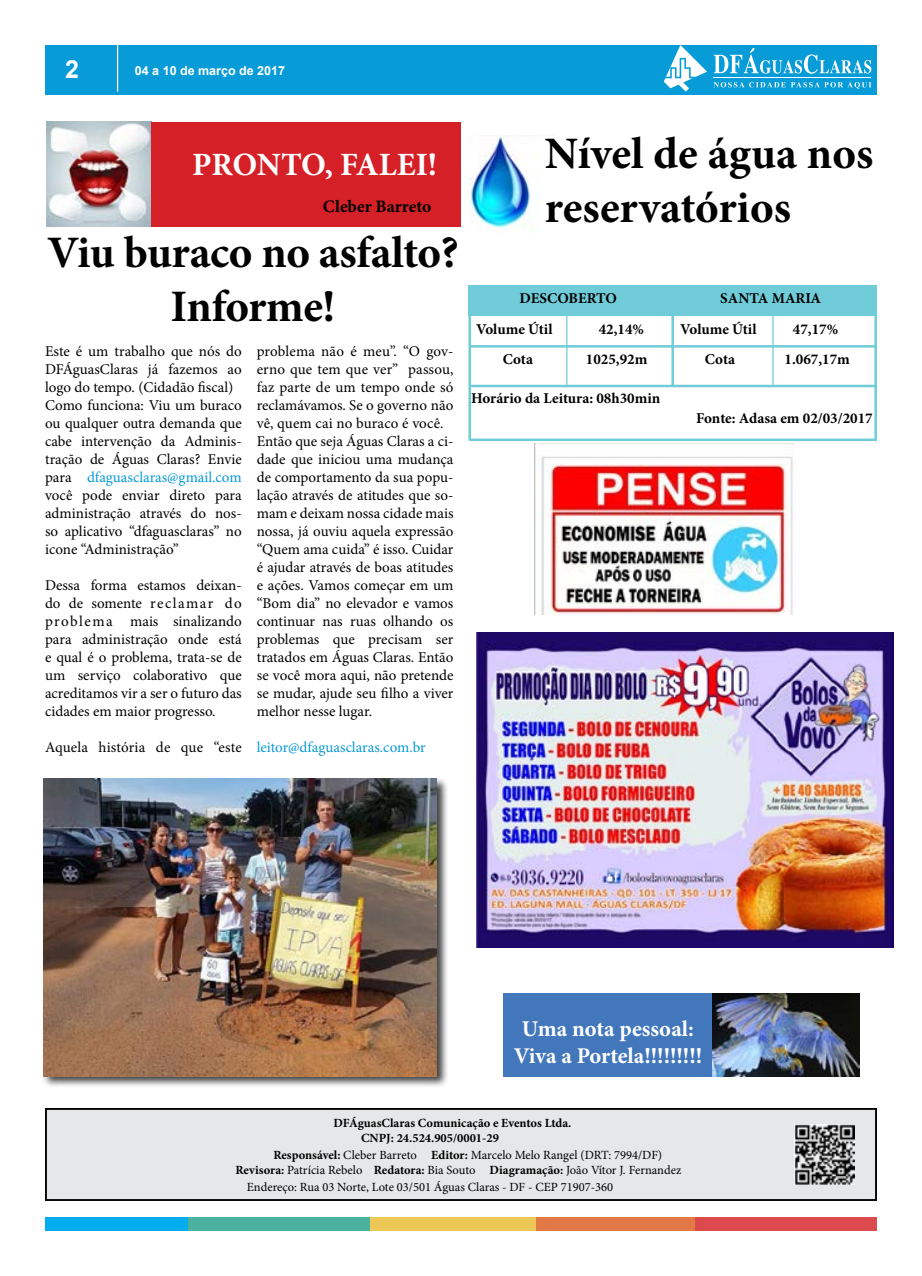
<style>
.page{position:relative;width:922px;height:1276px;background:#fff}
.page>*{position:absolute;margin:0;border:0;box-sizing:border-box;transform-origin:0 0}
.t1{font:700 45px/54px "Minion Pro";letter-spacing:-.01em;color:#000;text-align:center}
.t2{font:700 32.5px "Minion Pro";letter-spacing:-.005em;color:#fff}
.t3{font:700 25px "Arial";color:#fff}
.t4{font:700 22.5px/27px "Minion Pro";color:#fff;text-align:center}
.t5{font:700 17.5px "Minion Pro";color:#000}
.t6{font:15px/18px "Minion Pro";color:#000}
.t7{font:700 15px/30.6px "Minion Pro";color:#000;text-align:center}
.t8{font:15px "Minion Pro";color:#0899d6}
.t9{font:12.5px/15px "Minion Pro";color:#000}
.t10{font:700 12.5px/15px "Minion Pro";color:#000}
.t11{font:700 12.5px "Arial";color:#fff}
.s1{color:#0899d6}
.s2{font-weight:700}
</style>
<div class="page">
<div style="left:45px;top:1217px;width:181px;height:14px;background:#00adef"></div>
<div style="left:370px;top:1217px;width:181px;height:14px;background:#eec857"></div>
<div style="left:188px;top:1217px;width:182px;height:14px;background:#4bb09d"></div>
<div style="left:536px;top:1217px;width:181px;height:14px;background:#e17946"></div>
<div style="left:695px;top:1217px;width:181px;height:14px;background:#dd4a4e"></div>
<div style="left:45px;top:45px;width:831px;height:50px;background:#079bd7"></div>
<svg style="left:663px;top:45px;width:44px;height:47px"></svg>
<svg style="left:713px;top:48px;width:158px;height:26px"></svg>
<svg style="left:713px;top:82px;width:158px;height:7px"></svg>
<hr style="left:713px;top:78px;width:158px;height:1px;background:#fff">
<hr style="left:117px;top:45px;width:1px;height:47px;background:#fff">
<img style="left:47px;top:121px;width:105px;height:105px">
<div style="left:152px;top:122px;width:309px;height:105px;background:#d52027"></div>
<div style="left:42px;top:777px;width:406px;height:311px;background:#000;opacity:.75"></div>
<img style="left:43px;top:779px;width:393px;height:297px">
<div style="left:46px;top:1109px;width:829px;height:91px;background:#e6e7e8"></div>
<div style="left:45px;top:1108px;width:831px;height:93px;border:2px solid #000"></div>
<svg style="left:794px;top:1124px;width:60px;height:55px"></svg>
<img style="left:794px;top:1125px;width:59px;height:59px">
<img style="left:463px;top:136px;width:70px;height:97px">
<div style="left:468px;top:285px;width:408px;height:30px;background:#70ccd9"></div>
<hr style="left:671px;top:300px;width:2px;height:86px;background:#70ccd9">
<hr style="left:874px;top:300px;width:2px;height:141px;background:#70ccd9">
<hr style="left:468px;top:289px;width:3px;height:152px;background:#70ccd9">
<hr style="left:469px;top:438px;width:407px;height:3px;background:#70ccd9">
<hr style="left:469px;top:345px;width:407px;height:2px;background:#70ccd9">
<hr style="left:469px;top:385px;width:407px;height:2px;background:#70ccd9">
<div style="left:503px;top:993px;width:209px;height:83px;background:#4377bb"></div>
<img style="left:712px;top:993px;width:147px;height:83px">
<hr style="left:566px;top:311px;width:1px;height:76px;background:#70ccd9">
<hr style="left:772px;top:315px;width:1px;height:72px;background:#70ccd9">
<img style="left:476px;top:632px;width:417px;height:315px">
<img style="left:534px;top:443px;width:260px;height:172px">
<h3 class="t3" style="left:54px;top:51px;width:26px">22</h3>
<p class="t11" style="left:121px;top:62px;width:152px">04 a 10 de março de 2017</p>
<p class="t11" style="left:135px;top:62px;width:152px">04 a 10 de março de 2017</p>
<h2 class="t2" style="left:192px;top:142px;width:246px">PRONTO, FALEI!</h2>
<p class="t5" style="left:323px;top:194px;width:110px">Cleber Barreto</p>
<h1 class="t1" style="left:47px;top:225px;width:413px">Viu buraco no asfalto?<br>Informe!</h1>
<p class="t6" style="left:45px;top:342px;width:198px">Este é um trabalho que nós do<br>DFÁguasClaras já fazemos ao logo do tempo. (Cidadão fiscal)<br>Como funciona: Viu um buraco ou qualquer outra demanda que cabe intervenção da Adminis&shy;tração de Águas Claras? Envie para <span class="s1">dfaguasclaras@gmail.com </span>você pode enviar direto para administração através do nos&shy;so aplicativo “dfaguasclaras” no icone “Administração”</p>
<p class="t6" style="left:45px;top:576px;width:198px;text-align:justify">Dessa forma estamos deixan&shy;do de somente reclamar do problema mais sinalizando para administração onde está e qual é o problema, trata-se de um serviço colaborativo que acreditamos vir a ser o futuro das cidades em maior progresso.</p>
<p class="t6" style="left:45px;top:738px;width:198px">Aquela história de que “este</p>
<p class="t6" style="left:257px;top:342px;width:198px">problema não é meu”. “O gov&shy;erno que tem que ver” passou, faz parte de um tempo onde só reclamávamos. Se o governo não vê, quem cai no buraco é você.<br>Então que seja Águas Claras a ci&shy;dade que iniciou uma mudança de comportamento da sua popu&shy;lação através de atitudes que so&shy;mam e deixam nossa cidade mais nossa, já ouviu aquela expressão “Quem ama cuida” é isso. Cuidar é ajudar através de boas atitudes e ações. Vamos começar em um “Bom dia” no elevador e vamos continuar nas ruas olhando os problemas que precisam ser tratados em Águas Claras. Então se você mora aqui, não pretende se mudar, ajude seu filho a viver melhor nesse lugar.</p>
<p class="t8" style="left:257px;top:737px;width:170px">leitor@dfaguasclaras.com.br</p>
<h1 class="t1" style="left:544px;top:126px;width:330px;text-align:left">Nível de água nos reservatórios</h1>
<p class="t7" style="left:519px;top:283px;width:99px">DESCOBERTO</p>
<p class="t7" style="left:720px;top:283px;width:102px">SANTA MARIA</p>
<p class="t7" style="left:476px;top:313px;width:78px">Volume Útil<br>Cota</p>
<p class="t7" style="left:680px;top:313px;width:78px;line-height:30px">Volume Útil<br>Cota</p>
<p class="t7" style="left:585px;top:313px;width:63px;text-align:right">42,14%<br>1025,92m</p>
<p class="t7" style="left:471px;top:382px;width:191px">Horário da Leitura: 08h30min</p>
<p class="t7" style="left:792px;top:313px;width:47px">47,17%</p>
<p class="t7" style="left:784px;top:343px;width:67px">1.067,17m</p>
<p class="t7" style="left:696px;top:402px;width:178px">Fonte: Adasa em 02/03/2017</p>
<h3 class="t4" style="left:513px;top:1015px;width:190px">Uma nota pessoal:<br>Viva a Portela!!!!!!!!!</h3>
<p class="t10" style="left:361px;top:1115px;width:212px;text-indent:-27px">DFÁguasClaras Comunicação e Eventos Ltda.<br>CNPJ: 24.524.905/0001-29</p>
<p class="t9" style="left:235px;top:1147px;width:447px;text-indent:38px"><span class="s2">Responsável:</span> Cleber Barreto <span class="s2">Editor:</span> Marcelo Melo Rangel (DRT: 7994/DF)<br><span class="s2">Revisora:</span> Patrícia Rebelo <span class="s2">Redatora:</span> Bia Souto <span class="s2">Diagramação:</span> João Vítor J. Fernandez</p>
<p class="t9" style="left:247px;top:1179px;width:368px">Endereço: Rua 03 Norte, Lote 03/501 Águas Claras - DF - CEP 71907-360</p>
</div>
